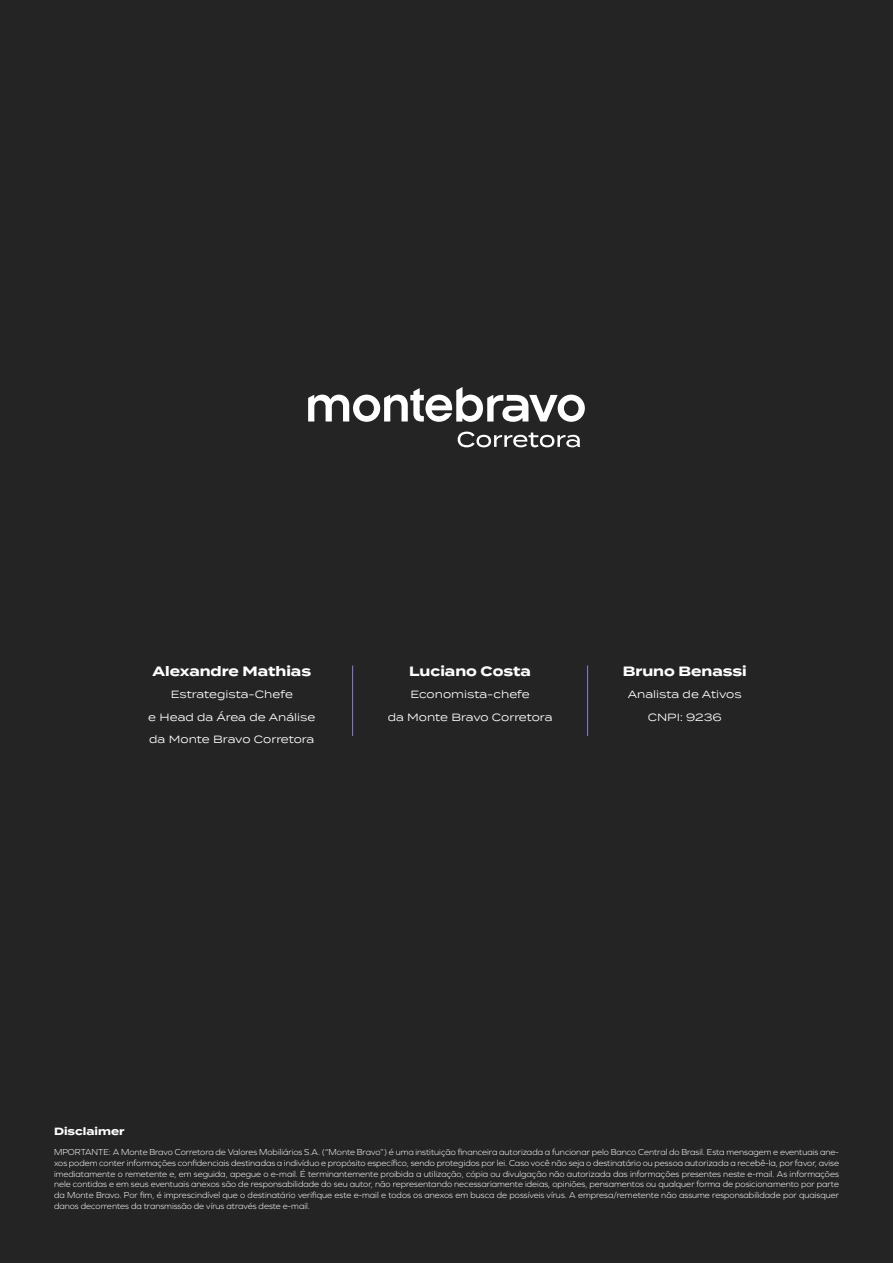
<style>
.page{position:relative;width:893px;height:1263px;background:#242424}
.page>*{position:absolute;margin:0;border:0;box-sizing:border-box;transform-origin:0 0}
.t1{font:700 13.5px "Termina";color:#fff}
.t2{font:10.5px/22.5px "Termina";color:#fff;text-align:center}
.t3{font:700 10.5px "Termina";color:#fff}
.t4{font:300 9px/10.8px "Graphie";color:#fff;text-align:justify}
</style>
<div class="page">
<hr style="left:587px;top:665px;width:1px;height:71px;background:#8f7dd6">
<hr style="left:352px;top:665px;width:1px;height:71px;background:#8f7dd6">
<svg style="left:308px;top:387px;width:277px;height:35px"></svg>
<svg style="left:458px;top:432px;width:122px;height:15px"></svg>
<h1 class="t1" style="left:153px;top:661px;width:160px">Alexandre Mathias</h1>
<p class="t2" style="left:148px;top:683px;width:169px">Estrategista-Chefe<br>e Head da Área de Análise da Monte Bravo Corretora</p>
<h1 class="t1" style="left:409px;top:661px;width:123px">Luciano Costa</h1>
<p class="t2" style="left:388px;top:683px;width:166px">Economista-chefe<br>da Monte Bravo Corretora</p>
<h1 class="t1" style="left:623px;top:661px;width:126px">Bruno Benassi</h1>
<p class="t2" style="left:628px;top:683px;width:116px">Analista de Ativos<br>CNPI: 9236</p>
<p class="t3" style="left:54px;top:1123px;width:72px">Disclaimer</p>
<p class="t4" style="left:54px;top:1146px;width:786px">MPORTANTE: A Monte Bravo Corretora de Valores Mobiliários S.A. (“Monte Bravo”) é uma instituição financeira autorizada a funcionar pelo Banco Central do Brasil. Esta mensagem e eventuais ane&shy;xos podem conter informações confidenciais destinadas a indivíduo e propósito específico, sendo protegidos por lei. Caso você não seja o destinatário ou pessoa autorizada a recebê-la, por favor, avise imediatamente o remetente e, em seguida, apegue o e-mail. É terminantemente proibida a utilização, cópia ou divulgação não autorizada das informações presentes neste e-mail. As informações nele contidas e em seus eventuais anexos são de responsabilidade do seu autor, não representando necessariamente ideias, opiniões, pensamentos ou qualquer forma de posicionamento por parte da Monte Bravo. Por fim, é imprescindível que o destinatário verifique este e-mail e todos os anexos em busca de possíveis vírus. A empresa/remetente não assume responsabilidade por quaisquer danos decorrentes da transmissão de vírus através deste e-mail.</p>
</div>
